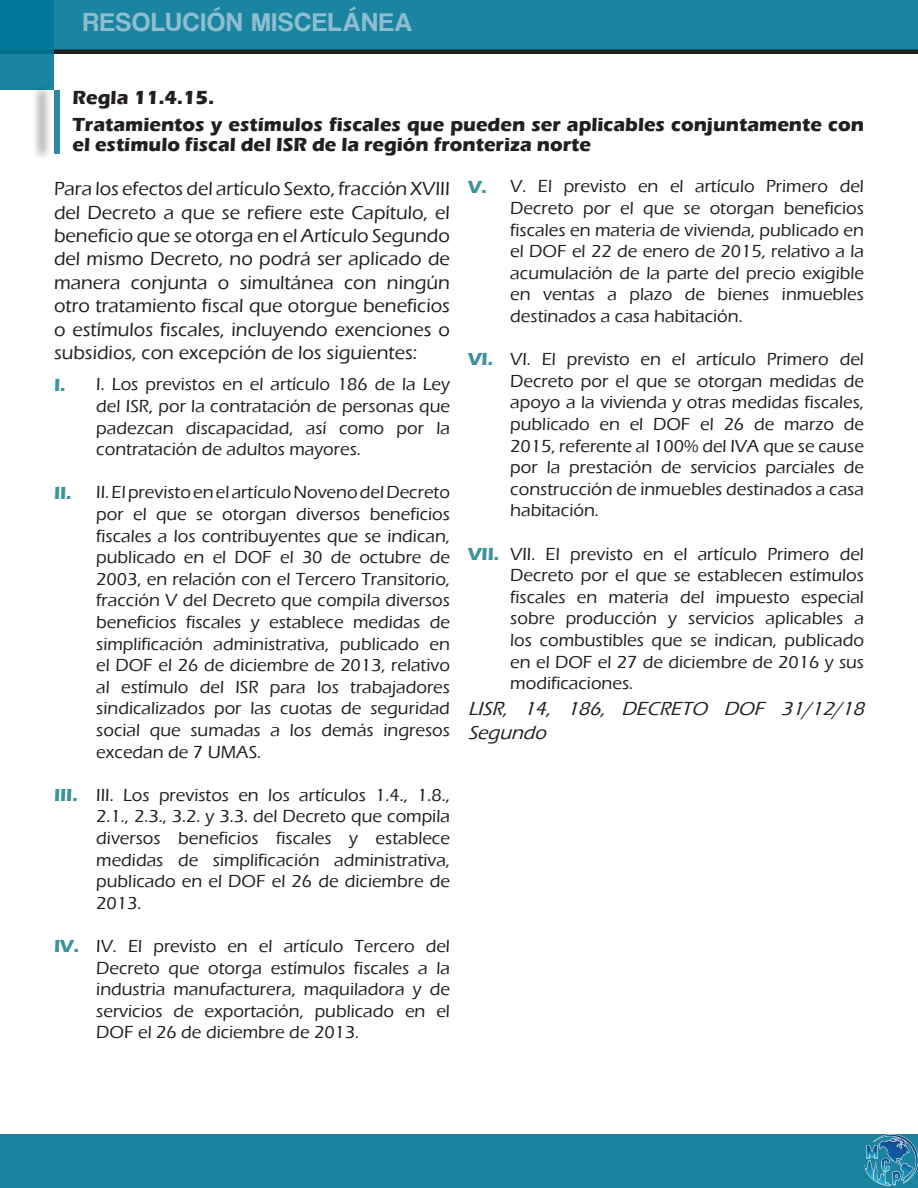
<style>
.page{position:relative;width:918px;height:1188px;background:#fff}
.page>*{position:absolute;margin:0;border:0;box-sizing:border-box;transform-origin:0 0}
.t1{font:27px "Coolvetica Rg";letter-spacing:.05em;color:#9ac5d5}
.t2{font:500 19.5px/23.4px "Eras ITC";color:#231f20;text-align:justify}
.t3{font:700 19.5px/20.2px "Eras ITC";color:#231f20}
.t4{font:italic 500 19.5px/23.4px "Eras ITC";color:#231f20}
.t5{font:500 18px/21.6px "Eras ITC";color:#231f20;text-align:justify}
.t6{font:700 18px "Eras ITC";color:#3e929b}
</style>
<div class="page">
<div style="left:0;top:0;width:918px;height:54px;background:#1a84a1"></div>
<div style="left:0;top:1134px;width:918px;height:54px;background:#1a84a1"></div>
<hr style="left:0;top:50px;width:918px;height:4px;background:#231f20">
<img style="left:864px;top:1134px;width:54px;height:53px">
<svg style="left:0;top:0;width:54px;height:90px;background:#0b7c9a"></svg>
<div style="left:31px;top:82px;width:22px;height:80px;background:#231f20;opacity:.5"></div>
<div style="left:54px;top:93px;width:6px;height:58px;background:#2d879e"></div>
<h1 class="t1" style="left:83px;top:6px;width:331px">RESOLUCIÓN MISCELÁNEA</h1>
<p class="t3" style="left:73px;top:87px;width:143px">Regla 11.4.15.</p>
<p class="t3" style="left:73px;top:114px;width:793px">Tratamientos y estímulos fiscales que pueden ser aplicables conjuntamente con el estímulo fiscal del ISR de la región fronteriza norte</p>
<p class="t2" style="left:54px;top:177px;width:398px">Para los efectos del artículo Sexto, fracción XVIII del Decreto a que se refiere este Capítulo, el beneficio que se otorga en el Artículo Segundo del mismo Decreto, no podrá ser aplicado de manera conjunta o simultánea con ningún otro tratamiento fiscal que otorgue beneficios o estímulos fiscales, incluyendo exenciones o subsidios, con excepción de los siguientes:</p>
<p class="t5" style="left:510px;top:176px;width:355px">V. El previsto en el artículo Primero del Decreto por el que se otorgan beneficios fiscales en materia de vivienda, publicado en el DOF el 22 de enero de 2015, relativo a la acumulación de la parte del precio exigible en ventas a plazo de bienes inmuebles destinados a casa habitación.</p>
<p class="t5" style="left:510px;top:349px;width:355px">VI. El previsto en el artículo Primero del Decreto por el que se otorgan medidas de apoyo a la vivienda y otras medidas fiscales, publicado en el DOF el 26 de marzo de 2015, referente al 100% del IVA que se cause por la prestación de servicios parciales de construcción de inmuebles destinados a casa habitación.</p>
<p class="t5" style="left:510px;top:543px;width:355px">VII. El previsto en el artículo Primero del Decreto por el que se establecen estímulos fiscales en materia del impuesto especial sobre producción y servicios aplicables a los combustibles que se indican, publicado en el DOF el 27 de diciembre de 2016 y sus modificaciones.</p>
<p class="t6" style="left:468px;top:176px;width:20px">V.</p>
<p class="t6" style="left:468px;top:349px;width:27px">VI.</p>
<p class="t5" style="left:96px;top:374px;width:355px">I. Los previstos en el artículo 186 de la Ley del ISR, por la contratación de personas que padezcan discapacidad, así como por la contratación de adultos mayores.</p>
<p class="t5" style="left:96px;top:482px;width:355px">II. El previsto en el artículo Noveno del Decreto por el que se otorgan diversos beneficios fiscales a los contribuyentes que se indican, publicado en el DOF el 30 de octubre de 2003, en relación con el Tercero Transitorio, fracción V del Decreto que compila diversos beneficios fiscales y establece medidas de simplificación administrativa, publicado en el DOF el 26 de diciembre de 2013, relativo al estímulo del ISR para los trabajadores sindicalizados por las cuotas de seguridad social que sumadas a los demás ingresos excedan de 7 UMAS.</p>
<p class="t5" style="left:96px;top:784px;width:355px">III. Los previstos en los artículos 1.4., 1.8., 2.1., 2.3., 3.2. y 3.3. del Decreto que compila diversos beneficios fiscales y establece medidas de simplificación administrativa, publicado en el DOF el 26 de diciembre de 2013.</p>
<p class="t5" style="left:96px;top:935px;width:355px">IV. El previsto en el artículo Tercero del Decreto que otorga estímulos fiscales a la industria manufacturera, maquiladora y de servicios de exportación, publicado en el DOF el 26 de diciembre de 2013.</p>
<p class="t6" style="left:54px;top:374px;width:13px">I.</p>
<p class="t6" style="left:54px;top:482px;width:19px">II.</p>
<p class="t6" style="left:468px;top:543px;width:33px">VII.</p>
<p class="t4" style="left:468px;top:697px;width:403px">LISR, 14, 186, DECRETO DOF 31/ 12/ 18<br>Segundo</p>
<p class="t6" style="left:54px;top:785px;width:25px">III.</p>
<p class="t6" style="left:54px;top:936px;width:27px">IV.</p>
</div>
